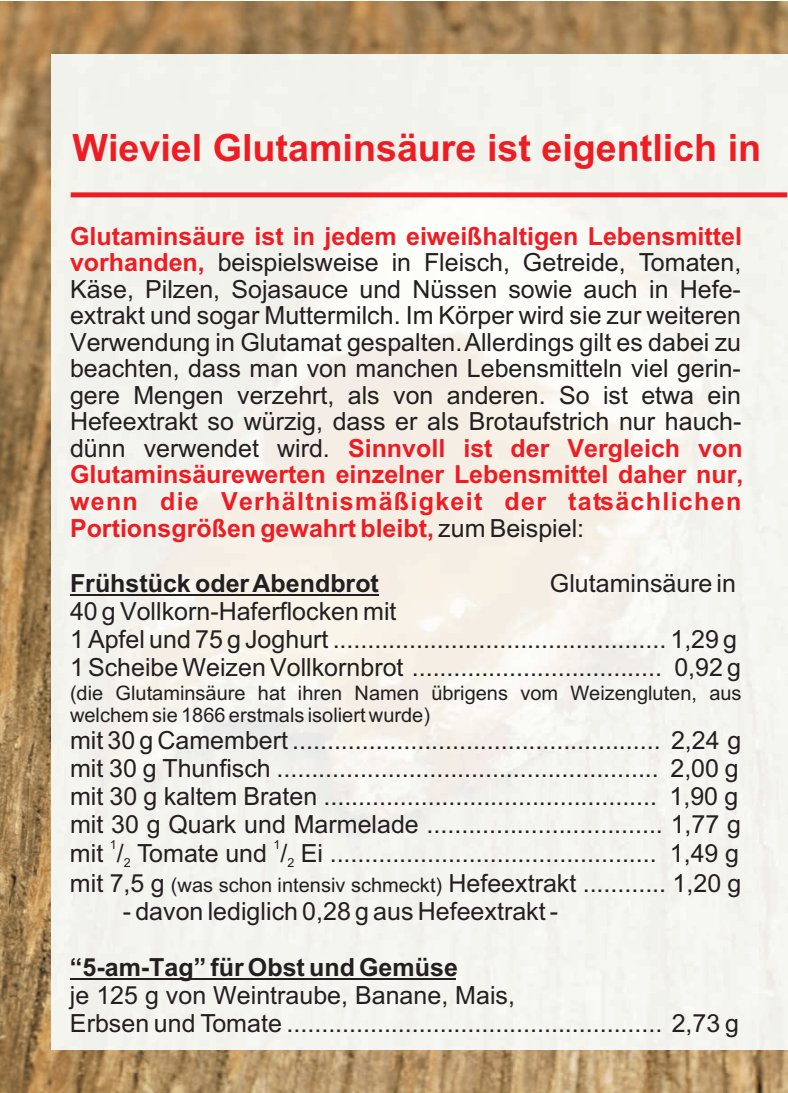
<style>
.page{position:relative;width:788px;height:1093px;background:#fff}
.page>*{position:absolute;margin:0;border:0;box-sizing:border-box;transform-origin:0 0}
.t1{font:700 37.75px "Arial";color:#ee1d23}
.t2{font:25px/26.5px "Arial";color:#231f20;text-align:justify}
.t3{font:700 25px/26.5px "Arial";color:#ee1d23}
.t4{font:700 25px "Arial";color:#231f20}
.t5{font:20px/22.2px "Arial";color:#231f20}
.t6{font:12.5px "Arial";color:#231f20}
.s1{font-weight:400;color:#231f20}
.s2{font-size:20px}
</style>
<div class="page">
<img style="left:0;top:1px;width:787px;height:1091px">
<img style="left:51px;top:55px;width:736px;height:994px">
<hr style="left:70px;top:594px;width:309px;height:2px;background:#231f20">
<hr style="left:70px;top:978px;width:386px;height:1px;background:#231f20">
<div style="left:71px;top:192px;width:716px;height:5px;background:#ee1d23"></div>
<h1 class="t1" style="left:73px;top:134px;width:690px">Wieviel Glutaminsäure ist eigentlich in</h1>
<p class="t3" style="left:70px;top:225px;width:673px">Glutaminsäure ist in jedem eiweißhaltigen Lebensmittel vorhanden,</p>
<p class="t2" style="left:70px;top:251px;width:672px;text-indent:148px">beispielsweise in Fleisch, Getreide, Tomaten, Käse, Pilzen, Sojasauce und Nüssen sowie auch in Hefe&shy;extrakt und sogar Muttermilch. Im Körper wird sie zur weiteren Verwendung in Glutamat gespalten. Allerdings gilt es dabei zu beachten, dass man von manchen Lebensmitteln viel gerin&shy;gere Mengen verzehrt, als von anderen. So ist etwa ein Hefeextrakt so würzig, dass er als Brotaufstrich nur hauch&shy;dünn verwendet wird.</p>
<p class="t3" style="left:70px;top:437px;width:674px;text-align:justify;text-indent:278px">Sinnvoll ist der Vergleich von Glutaminsäurewerten einzelner Lebensmittel daher nur, wenn die Verhältnismäßigkeit der tatsächlichen Portionsgrößen gewahrt bleibt, <span class="s1">zum Beispiel:</span></p>
<p class="t4" style="left:70px;top:574px;width:310px">Frühstück oder Abendbrot</p>
<p class="t2" style="left:550px;top:572px;width:187px">Glutaminsäure in</p>
<p class="t2" style="left:70px;top:600px;width:672px;line-height:28px;text-align:left">40 g Vollkorn-Haferflocken mit<br>1 Apfel und 75 g Joghurt ................................................ 1,29 g<br>1 Scheibe Weizen Vollkornbrot .................................... 0,92 g</p>
<p class="t5" style="left:70px;top:683px;width:673px">(die Glutaminsäure hat ihren Namen übrigens vom Weizengluten, aus welchem sie 1866 erstmals isoliert wurde)</p>
<p class="t2" style="left:70px;top:728px;width:672px;line-height:28px">mit 30 g Camembert ..................................................... 2,24 g mit 30 g Thunfisch ....................................................... 2,00 g mit 30 g kaltem Braten ................................................ 1,90 g mit 30 g Quark und Marmelade .................................. 1,77 g</p>
<p class="t6" style="left:110px;top:840px;width:8px">1</p>
<p class="t6" style="left:273px;top:840px;width:8px">1</p>
<p class="t2" style="left:70px;top:842px;width:670px">mit / Tomate und / Ei ............................................... 1,49 g</p>
<p class="t6" style="left:124px;top:857px;width:8px">2</p>
<p class="t6" style="left:287px;top:857px;width:8px">2</p>
<p class="t2" style="left:70px;top:872px;width:673px">mit 7,5 g <span class="s2">(was schon intensiv schmeckt)</span> Hefeextrakt ............ 1,20 g</p>
<p class="t2" style="left:123px;top:900px;width:437px">- davon lediglich 0,28 g aus Hefeextrakt -</p>
<p class="t4" style="left:70px;top:957px;width:389px">“5-am-Tag” für Obst und Gemüse</p>
<p class="t2" style="left:70px;top:983px;width:670px;line-height:28px">je 125 g von Weintraube, Banane, Mais,<br>Erbsen und Tomate ...................................................... 2,73 g</p>
</div>
